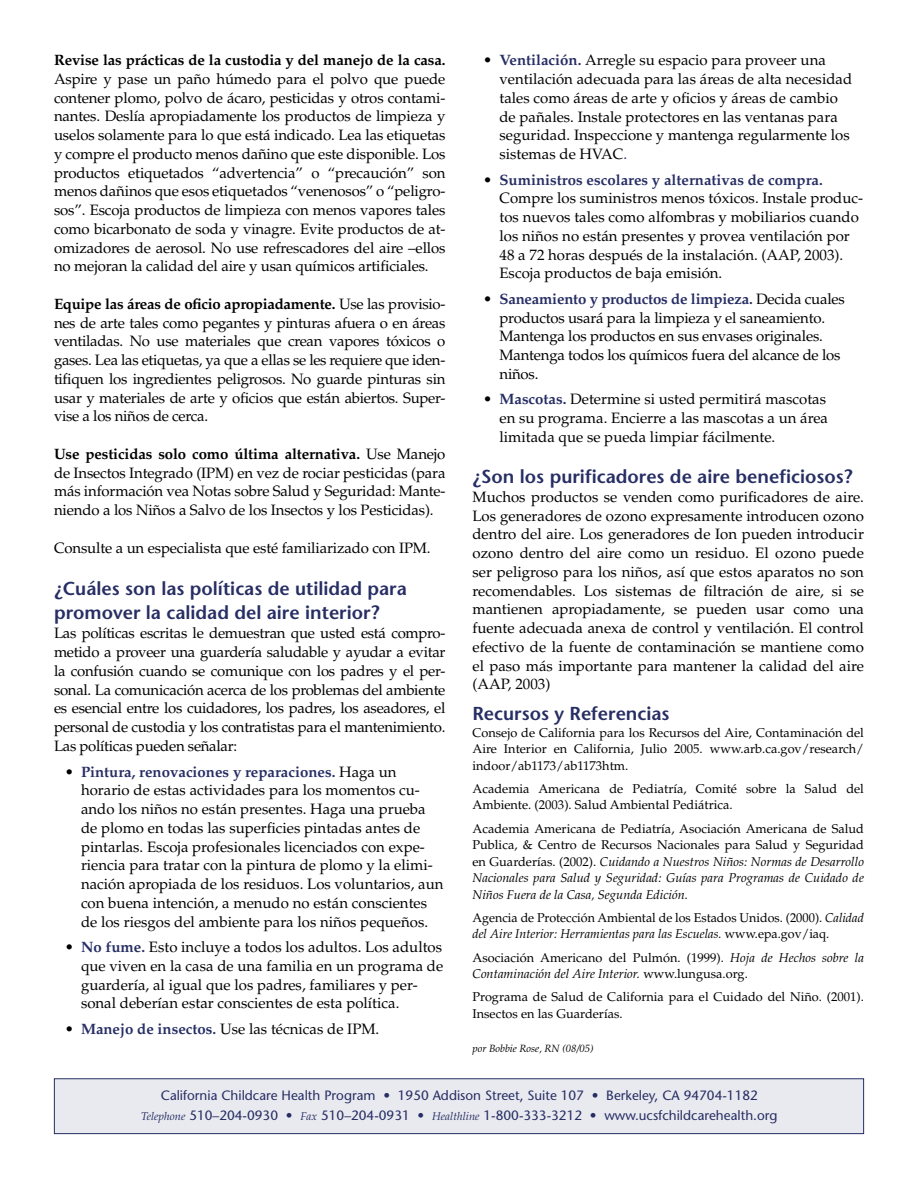
<style>
.page{position:relative;width:918px;height:1188px;background:#fff}
.page>*{position:absolute;margin:0;border:0;box-sizing:border-box;transform-origin:0 0}
.Subhead_1{font:600 18.75px/24px "Stone Sans";color:#272e64}
.Text{font:15px/18.8px "Palatino";letter-spacing:-.01em;color:#000;text-align:justify}
.Bullets{font:15px/18.8px "Palatino";color:#000}
.t1{font:13.5px "Stone Sans";color:#272e64}
.Reference_Text{font:12.75px/16.5px "Palatino";color:#000}
.Reference_Text-2{font:italic 12.75px/16.5px "Palatino";color:#000;text-align:justify}
.Author{font:italic 10.5px "Palatino";color:#000}
.s1{font-weight:700}
.s2{font-weight:700;color:#272e64}
.s3{color:#272e64}
.s4{font-style:normal}
.s5{font-style:italic}
.s6{font-family:"Palatino";font-style:italic;font-size:11.25px}
</style>
<div class="page">
<div style="left:54px;top:1079px;width:810px;height:55px;background:#e9eaef"></div>
<div style="left:54px;top:1078px;width:810px;height:56px;border:1px solid #272e64"></div>
<p class="Text" style="left:54px;top:51px;width:393px"><span class="s1">Revise las prácticas de la custodia y del manejo de la casa.<br></span>Aspire y pase un paño húmedo para el polvo que puede contener plomo, polvo de ácaro, pesticidas y otros contami&shy;nantes. Deslía apropiadamente los productos de limpieza y uselos solamente para lo que está indicado. Lea las etiquetas y compre el producto menos dañino que este disponible. Los productos etiquetados “advertencia” o “precaución” son menos dañinos que esos etiquetados “venenosos” o “peligro&shy;sos”. Escoja productos de limpieza con menos vapores tales como bicarbonato de soda y vinagre. Evite productos de at&shy;omizadores de aerosol. No use refrescadores del aire –ellos no mejoran la calidad del aire y usan químicos artificiales.</p>
<p class="Text" style="left:54px;top:295px;width:393px"><span class="s1">Equipe las áreas de oficio apropiadamente.</span> Use las provisio&shy;nes de arte tales como pegantes y pinturas afuera o en áreas ventiladas. No use materiales que crean vapores tóxicos o gases. Lea las etiquetas, ya que a ellas se les requiere que iden&shy;tifiquen los ingredientes peligrosos. No guarde pinturas sin usar y materiales de arte y oficios que están abiertos. Super&shy;vise a los niños de cerca.</p>
<p class="Text" style="left:54px;top:445px;width:393px"><span class="s1">Use pesticidas solo como última alternativa.</span> Use Manejo de Insectos Integrado (IPM) en vez de rociar pesticidas (para más información vea Notas sobre Salud y Seguridad: Mante&shy;niendo a los Niños a Salvo de los Insectos y los Pesticidas).</p>
<p class="Text" style="left:54px;top:538px;width:378px">Consulte a un especialista que esté familiarizado con IPM.</p>
<p class="Subhead_1" style="left:54px;top:577px;width:354px">¿Cuáles son las políticas de utilidad para promover la calidad del aire interior?</p>
<p class="Text" style="left:54px;top:624px;width:393px">Las políticas escritas le demuestran que usted está compro&shy;metido a proveer una guardería saludable y ayudar a evitar la confusión cuando se comunique con los padres y el per&shy;sonal. La comunicación acerca de los problemas del ambiente es esencial entre los cuidadores, los padres, los aseadores, el personal de custodia y los contratistas para el mantenimiento.<br>Las políticas pueden señalar:</p>
<p class="Bullets" style="left:81px;top:762px;width:364px;text-indent:-16px">• <span class="s2">Pintura, renovaciones y reparaciones.</span> Haga un horario de estas actividades para los momentos cu&shy;ando los niños no están presentes. Haga una prueba de plomo en todas las superficies pintadas antes de pintarlas. Escoja profesionales licenciados con expe&shy;riencia para tratar con la pintura de plomo y la elimi&shy;nación apropiada de los residuos. Los voluntarios, aun con buena intención, a menudo no están conscientes de los riesgos del ambiente para los niños pequeños.</p>
<p class="Bullets" style="left:81px;top:938px;width:364px;text-indent:-16px">• <span class="s2">No fume.</span> Esto incluye a todos los adultos. Los adultos que viven en la casa de una familia en un programa de guardería, al igual que los padres, familiares y per&shy;sonal deberían estar conscientes de esta política.</p>
<p class="Bullets" style="left:65px;top:1020px;width:316px">• <span class="s2">Manejo de insectos.</span> Use las técnicas de IPM.</p>
<p class="Bullets" style="left:500px;top:51px;width:354px;text-indent:-16px">• <span class="s2">Ventilación.</span> Arregle su espacio para proveer una ventilación adecuada para las áreas de alta necesidad tales como áreas de arte y oficios y áreas de cambio de pañales. Instale protectores en las ventanas para seguridad. Inspeccione y mantenga regularmente los sistemas de HVAC<span class="s3">.</span></p>
<p class="Bullets" style="left:500px;top:171px;width:365px;text-indent:-16px">• <span class="s2">Suministros escolares y alternativas de compra.<br></span>Compre los suministros menos tóxicos. Instale produc&shy;tos nuevos tales como alfombras y mobiliarios cuando los niños no están presentes y provea ventilación por 48 a 72 horas después de la instalación. (AAP, 2003).<br>Escoja productos de baja emisión.</p>
<p class="Bullets" style="left:500px;top:290px;width:347px;text-indent:-16px">• <span class="s2">Saneamiento y productos de limpieza.</span> Decida cuales productos usará para la limpieza y el saneamiento.<br>Mantenga los productos en sus envases originales.<br>Mantenga todos los químicos fuera del alcance de los niños.</p>
<p class="Bullets" style="left:500px;top:390px;width:330px;text-indent:-16px">• <span class="s2">Mascotas.</span> Determine si usted permitirá mascotas en su programa. Encierre a las mascotas a un área limitada que se pueda limpiar fácilmente.</p>
<p class="Subhead_1" style="left:472px;top:464px;width:381px">¿Son los purificadores de aire beneficiosos?</p>
<p class="Text" style="left:472px;top:488px;width:393px">Muchos productos se venden como purificadores de aire.<br>Los generadores de ozono expresamente introducen ozono dentro del aire. Los generadores de Ion pueden introducir ozono dentro del aire como un residuo. El ozono puede ser peligroso para los niños, así que estos aparatos no son recomendables. Los sistemas de filtración de aire, si se mantienen apropiadamente, se pueden usar como una fuente adecuada anexa de control y ventilación. El control efectivo de la fuente de contaminación se mantiene como el paso más importante para mantener la calidad del aire (AAP, 2003)</p>
<p class="Subhead_1" style="left:472px;top:701px;width:199px">Recursos y Referencias</p>
<p class="Reference_Text" style="left:472px;top:724px;width:393px;text-align:justify">Consejo de California para los Recursos del Aire, Contaminación del Aire Interior en California, Julio 2005. www.arb.ca.gov/research/ indoor/ab1173/ab1173htm.</p>
<p class="Reference_Text" style="left:472px;top:781px;width:393px">Academia Americana de Pediatría, Comité sobre la Salud del<br>Ambiente. (2003). Salud Ambiental Pediátrica.</p>
<p class="Reference_Text-2" style="left:472px;top:820px;width:393px"><span class="s4">Academia Americana de Pediatría, Asociación Americana de Salud Publica, &amp; Centro de Recursos Nacionales para Salud y Seguridad en Guarderías. (2002).</span> Cuidando a Nuestros Niños: Normas de Desarrollo Nacionales para Salud y Seguridad: Guías para Programas de Cuidado de Niños Fuera de la Casa, Segunda Edición.</p>
<p class="Reference_Text" style="left:472px;top:910px;width:393px">Agencia de Protección Ambiental de los Estados Unidos. (2000). <span class="s5">Calidad del Aire Interior: Herramientas para las Escuelas.</span> www.epa.gov/iaq.</p>
<p class="Reference_Text" style="left:472px;top:949px;width:393px">Asociación Americano del Pulmón. (1999). <span class="s5">Hoja de Hechos sobre la<br>Contaminación del Aire Interior.</span> www.lungusa.org.</p>
<p class="Reference_Text" style="left:472px;top:989px;width:393px">Programa de Salud de California para el Cuidado del Niño. (2001).<br>Insectos en las Guarderías.</p>
<p class="Author" style="left:472px;top:1042px;width:123px">por Bobbie Rose, RN (08/05)</p>
<p class="t1" style="left:161px;top:1087px;width:599px">California Childcare Health Program • 1950 Addison Street, Suite 107 • Berkeley, CA 94704-1182</p>
<p class="t1" style="left:141px;top:1107px;width:638px"><span class="s6">Telephone</span> 510–204-0930 • <span class="s6">Fax</span> 510–204-0931 • <span class="s6">Healthline</span> 1-800-333-3212 • www.ucsfchildcarehealth.org</p>
</div>
